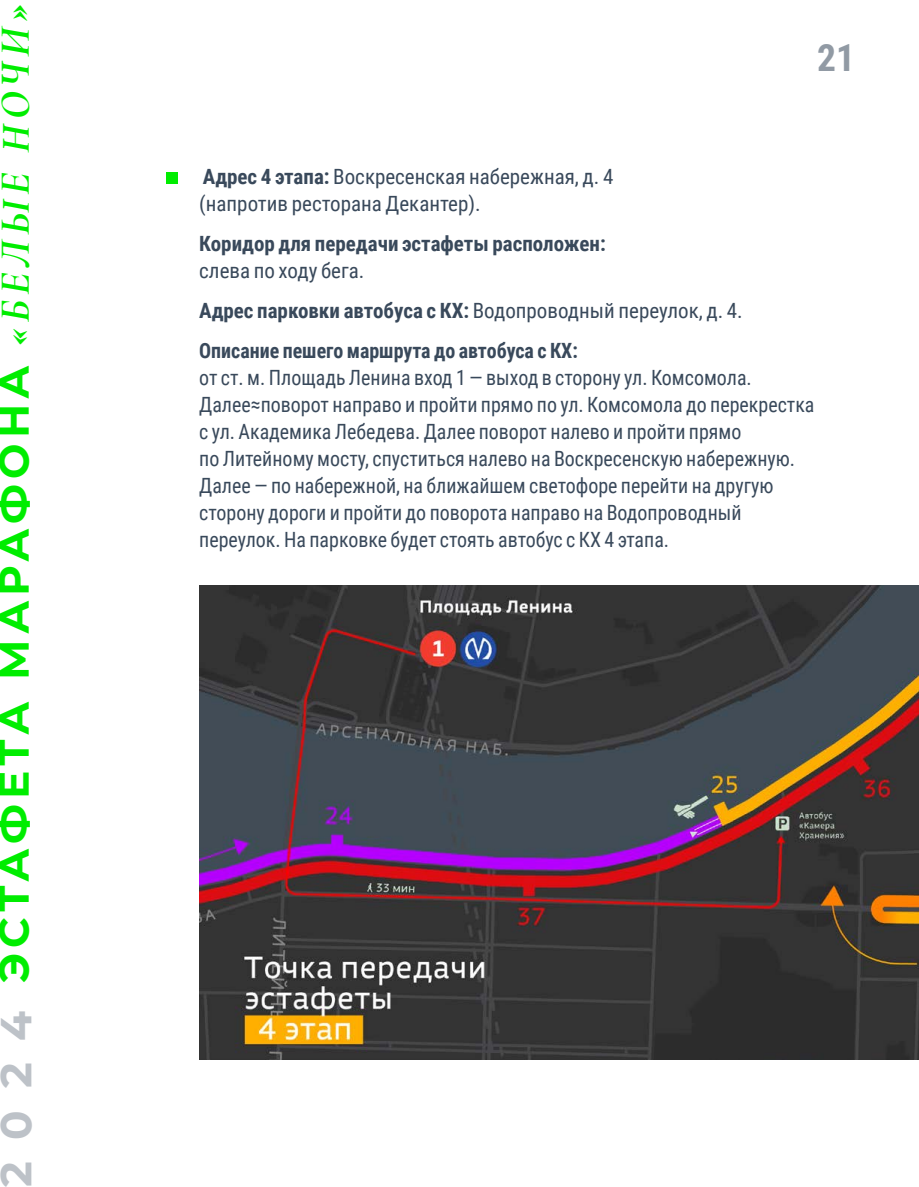
<style>
.page{position:relative;width:919px;height:1187px;background:#fff}
.page>*{position:absolute;margin:0;border:0;box-sizing:border-box;transform-origin:0 0}
.t1{font:700 43.5px "Montserrat";color:#bdc2c8}
.t2{font:700 42px "Montserrat";letter-spacing:.12em;color:#00ed00}
.t3{font:700 37.5px "Roboto Condensed";color:#919aa4}
.t4{font:21px/27px "Roboto Condensed";color:#39495b;scale:.95 1}
.t5{font:700 21px/39.8px "Roboto Condensed";color:#39495b}
.t6{font:21px/27px "Roboto Condensed";color:#39495b}
.s1{font-family:"Cormorant";font-style:italic}
.s2{font-weight:700}
.s3{font-weight:400}
</style>
<div class="page">
<div style="left:167px;top:173px;width:11px;height:11px;background:#00ed00"></div>
<img style="left:199px;top:585px;width:719px;height:474px">
<h2 class="t2" style="left:-14px;top:982px;width:980px;rotate:-90deg">ЭСТАФЕТА МАРАФОНА <span class="s1">«БЕЛЫЕ НОЧИ»</span></h2>
<h1 class="t1" style="left:-13px;top:1186px;width:177px;rotate:-90deg">2024</h1>
<h3 class="t3" style="left:817px;top:31px;width:39px">21</h3>
<p class="t6" style="left:199px;top:162px;width:415px"><span class="s2">Адрес 4 этапа:</span> Воскресенская набережная, д. 4 (напротив ресторана Декантер).</p>
<p class="t5" style="left:199px;top:223px;width:408px">Коридор для передачи эстафеты расположен:</p>
<p class="t5" style="left:199px;top:250px;width:545px"><span class="s3">слева по ходу бега.<br></span>Адрес парковки автобуса с КХ: <span class="s3">Водопроводный переулок, д. 4.<br></span>Описание пешего маршрута до автобуса с КХ:</p>
<p class="t4" style="left:199px;top:363px;width:649px">от ст. м. Площадь Ленина вход 1 — выход в сторону ул. Комсомола.<br>Далее≈поворот направо и пройти прямо по ул. Комсомола до перекрестка с ул. Академика Лебедева. Далее поворот налево и пройти прямо<br>по Литейному мосту, спуститься налево на Воскресенскую набережную.<br>Далее — по набережной, на ближайшем светофоре перейти на другую сторону дороги и пройти до поворота направо на Водопроводный переулок. На парковке будет стоять автобус с КХ 4 этапа.</p>
</div>
